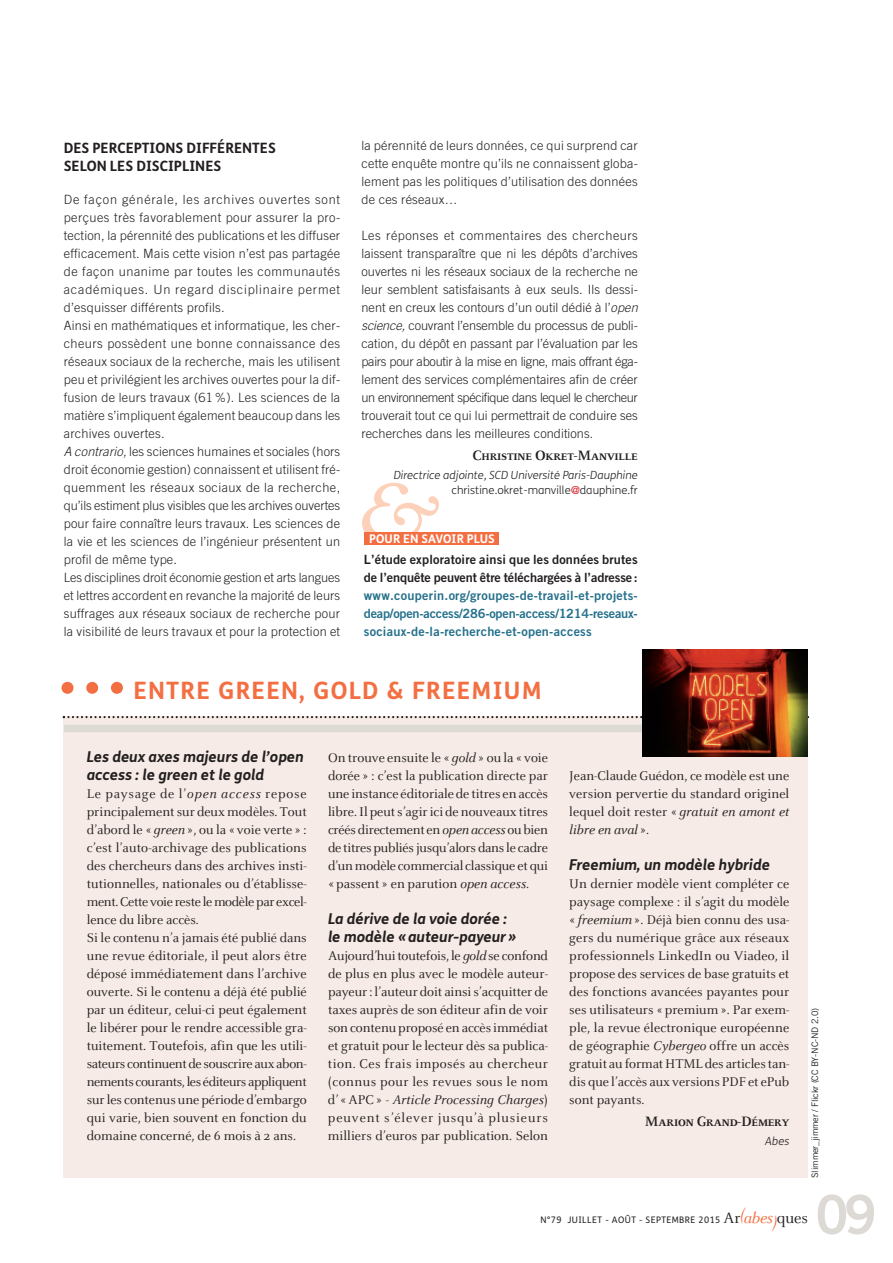
<style>
.page{position:relative;width:893px;height:1263px;background:#fff}
.page>*{position:absolute;margin:0;border:0;box-sizing:border-box;transform-origin:0 0}
.t1{font:85.5px "Yuplant Plantin Reg Ita";color:#fcd0b9}
.t2{font:54px "Trade Gothic Bold Two";color:#dddad6}
.t3{font:700 24px "FS Me";letter-spacing:.05em;color:#f36f42}
.t4{font:italic 700 15px/18px "FS Me";color:#231f20}
.t5{font:700 15px "Celeste Caps";letter-spacing:-.01em;color:#231f20}
.t6{font:700 14.25px/18px "FS Me";color:#231f20}
.t7{font:13.95px/18px "Celeste";color:#231f20;text-align:justify}
.t8{font:300 12.75px/18px "Trade Gothic";letter-spacing:.02em;color:#231f20;text-align:justify}
.t9{font:12.75px/18px "Trade Gothic Bold Two";letter-spacing:.02em;color:#25718c;text-align:justify}
.t10{font:12.75px/18px "Trade Gothic Bold Two";letter-spacing:.015em;color:#231f20}
.t11{font:700 12px "FS Me";letter-spacing:.01em;color:#fff}
.t12{font:italic 300 11.25px/15px "FS Me";letter-spacing:.005em;color:#231f20;text-align:right}
.t13{font:9px "FS Me";letter-spacing:.05em;color:#231f20}
.t14{font:9px "Trade Gothic";letter-spacing:-.01em;color:#231f20}
.s1{font-style:italic}
.s2{font-style:normal}
.s3{font-family:"DIN Engschrift Alternate";font-weight:400;font-style:normal;color:#db262d}
.s4{font-family:"Celeste";font-size:16.5px}
.s5{font-family:"Celeste";font-style:italic;font-size:16.5px;color:#f36f42}
</style>
<div class="page">
<div style="left:64px;top:717px;width:744px;height:461px;background:#f6ebe6"></div>
<svg style="left:62px;top:682px;width:37px;height:12px"></svg>
<svg style="left:111px;top:682px;width:12px;height:12px"></svg>
<svg style="left:63px;top:716px;width:746px;height:2px"></svg>
<div style="left:64px;top:725px;width:744px;height:7px;background:#dddad6"></div>
<div style="left:365px;top:532px;width:134px;height:13px;background:#f36f42"></div>
<img style="left:643px;top:649px;width:164px;height:108px">
<p class="t6" style="left:64px;top:140px;width:214px">DES PERCEPTIONS DIFFÉRENTES<br>SELON LES DISCIPLINES</p>
<p class="t8" style="left:64px;top:191px;width:278px;text-align:left">De façon générale, les archives ouvertes sont perçues très favorablement pour assurer la pro&shy;tection, la pérennité des publications et les diffuser efficacement. Mais cette vision n’est pas partagée de façon unanime par toutes les communautés académiques. Un regard disciplinaire permet d’esquisser différents profils.<br>Ainsi en mathématiques et informatique, les cher&shy;cheurs possèdent une bonne connaissance des réseaux sociaux de la recherche, mais les utilisent peu et privilégient les archives ouvertes pour la dif&shy;fusion de leurs travaux (61 %). Les sciences de la matière s’impliquent également beaucoup dans les archives ouvertes.<br><span class="s1">A contrario,</span> les sciences humaines et sociales (hors droit économie gestion) connaissent et utilisent fré&shy;quemment les réseaux sociaux de la recherche, qu’ils estiment plus visibles que les archives ouvertes pour faire connaître leurs travaux. Les sciences de la vie et les sciences de l’ingénieur présentent un profil de même type.<br>Les disciplines droit économie gestion et arts langues et lettres accordent en revanche la majorité de leurs suffrages aux réseaux sociaux de recherche pour la visibilité de leurs travaux et pour la protection et</p>
<p class="t8" style="left:361px;top:137px;width:278px">la pérennité de leurs données, ce qui surprend car cette enquête montre qu’ils ne connaissent globa&shy;lement pas les politiques d’utilisation des données de ces réseaux…</p>
<p class="t8" style="left:361px;top:227px;width:278px">Les réponses et commentaires des chercheurs laissent transparaître que ni les dépôts d’archives ouvertes ni les réseaux sociaux de la recherche ne leur semblent satisfaisants à eux seuls. Ils dessi&shy;nent en creux les contours d’un outil dédié à l’<span class="s1">open science,</span> couvrant l’ensemble du processus de publi&shy;cation, du dépôt en passant par l’évaluation par les pairs pour aboutir à la mise en ligne, mais offrant éga&shy;lement des services complémentaires afin de créer un environnement spécifique dans lequel le chercheur trouverait tout ce qui lui permettrait de conduire ses recherches dans les meilleures conditions.</p>
<p class="t5" style="left:472px;top:446px;width:167px">Christine Okret-Manville</p>
<p class="t12" style="left:394px;top:469px;width:246px">Directrice adjointe, SCD Université Paris-Dauphine <span class="s2">christine.okret-manville</span><span class="s3">@</span><span class="s2">dauphine.fr</span></p>
<h1 class="t1" style="left:355px;top:462px;width:82px">&amp;</h1>
<p class="t11" style="left:369px;top:534px;width:127px">POUR EN SAVOIR PLUS</p>
<p class="t10" style="left:364px;top:551px;width:276px">L’étude exploratoire ainsi que les données brutes de l’enquête peuvent être téléchargées à l’adresse :</p>
<p class="t9" style="left:364px;top:587px;width:276px">www.couperin.org/groupes-de-travail-et-projets&shy;deap/open-access/286-open-access/1214-reseaux&shy;sociaux-de-la-recherche-et-open-access</p>
<h3 class="t3" style="left:133px;top:681px;width:410px">ENTRE GREEN, GOLD &amp; FREEMIUM</h3>
<p class="t4" style="left:87px;top:749px;width:218px">Les deux axes majeurs de l’open access : le green et le gold</p>
<p class="t7" style="left:87px;top:784px;width:222px;text-align:left">Le paysage de l’<span class="s1">open access</span> repose principalementsur deux modèles. Tout d’abord le « <span class="s1">green</span>», ou la « voie verte » : c’est l’auto-archivage des publications des chercheurs dans des archives insti&shy;tutionnelles, nationales ou d’établisse&shy;ment.Cette voie reste lemodèlepar excel&shy;lence du libre accès.<br>Si le contenu n’a jamais été publié dans une revue éditoriale, il peut alors être déposé immédiatement dans l’archive ouverte. Si le contenu a déjà été publié par un éditeur, celui-ci peut également le libérer pour le rendre accessible gra&shy;tuitement. Toutefois, afin que les utili&shy;sateurs continuentde souscrire aux abon&shy;nements courants,les éditeurs appliquent surles contenus une période d’embargo qui varie, bien souvent en fonction du domaine concerné, de 6 mois à 2 ans.</p>
<p class="t7" style="left:328px;top:748px;width:222px">On trouve ensuite le « <span class="s1">gold</span>» ou la « voie dorée » : c’est la publication directe par une instance éditoriale de titres en accès libre.Il peuts’agirici de nouveaux titres créés directement en<span class="s1">open access</span> oubien de titrespubliésjusqu’alors dansle cadre d’unmodèle commercial classique et qui «passent » en parution <span class="s1">open access.</span></p>
<p class="t4" style="left:328px;top:911px;width:190px">La dérive de la voie dorée : le modèle «auteur-payeur »</p>
<p class="t7" style="left:328px;top:946px;width:222px">Aujourd’huitoutefois, le <span class="s1">gold</span> se confond de plus en plus avec le modèle auteur&shy;payeur: l’auteur doit ainsis’acquitter de taxes auprès de son éditeur afin de voir son contenu proposé en accèsimmédiat et gratuit pour le lecteur dès sa publica&shy;tion. Ces frais imposés au chercheur (connus pour les revues sous le nom d’ «APC» - <span class="s1">Article Processing Charges</span>) peuvent s’élever jusqu’à plusieurs milliers d’euros par publication. Selon</p>
<p class="t7" style="left:569px;top:766px;width:222px">Jean-Claude Guédon, ce modèle est une version pervertie du standard originel lequel doit rester « <span class="s1">gratuit en amont et libre en aval</span> ».</p>
<p class="t4" style="left:569px;top:857px;width:202px">Freemium, un modèle hybride</p>
<p class="t7" style="left:569px;top:874px;width:222px">Un dernier modèle vient compléter ce paysage complexe : il s’agit du modèle « <span class="s1">freemium</span>». Déjà bien connu des usa&shy;gers du numérique grâce aux réseaux professionnels LinkedIn ou Viadeo, il propose des services de base gratuits et des fonctions avancées payantes pour ses utilisateurs «premium». Par exem&shy;ple, la revue électronique européenne de géographie <span class="s1">Cybergeo</span> offre un accès gratuit au formatHTML des articlestan&shy;dis que l’accès aux versions PDF et ePub sont payants.</p>
<p class="t5" style="left:645px;top:1112px;width:146px">Marion Grand-Démery</p>
<p class="t12" style="left:765px;top:1135px;width:26px">Abes</p>
<p class="t14" style="left:811px;top:1178px;width:171px;rotate:-90deg">Slimmer_jimmer / Flickr (CC BY-NC-ND 2.0)</p>
<p class="t13" style="left:541px;top:1217px;width:269px">N°79 JUILLET - AOÛT - SEPTEMBRE 2015 <span class="s4">Ar</span><sup>(</sup><span class="s5">abes)</span><span class="s4">ques</span></p>
<h2 class="t2" style="left:815px;top:1195px;width:63px">09</h2>
</div>
